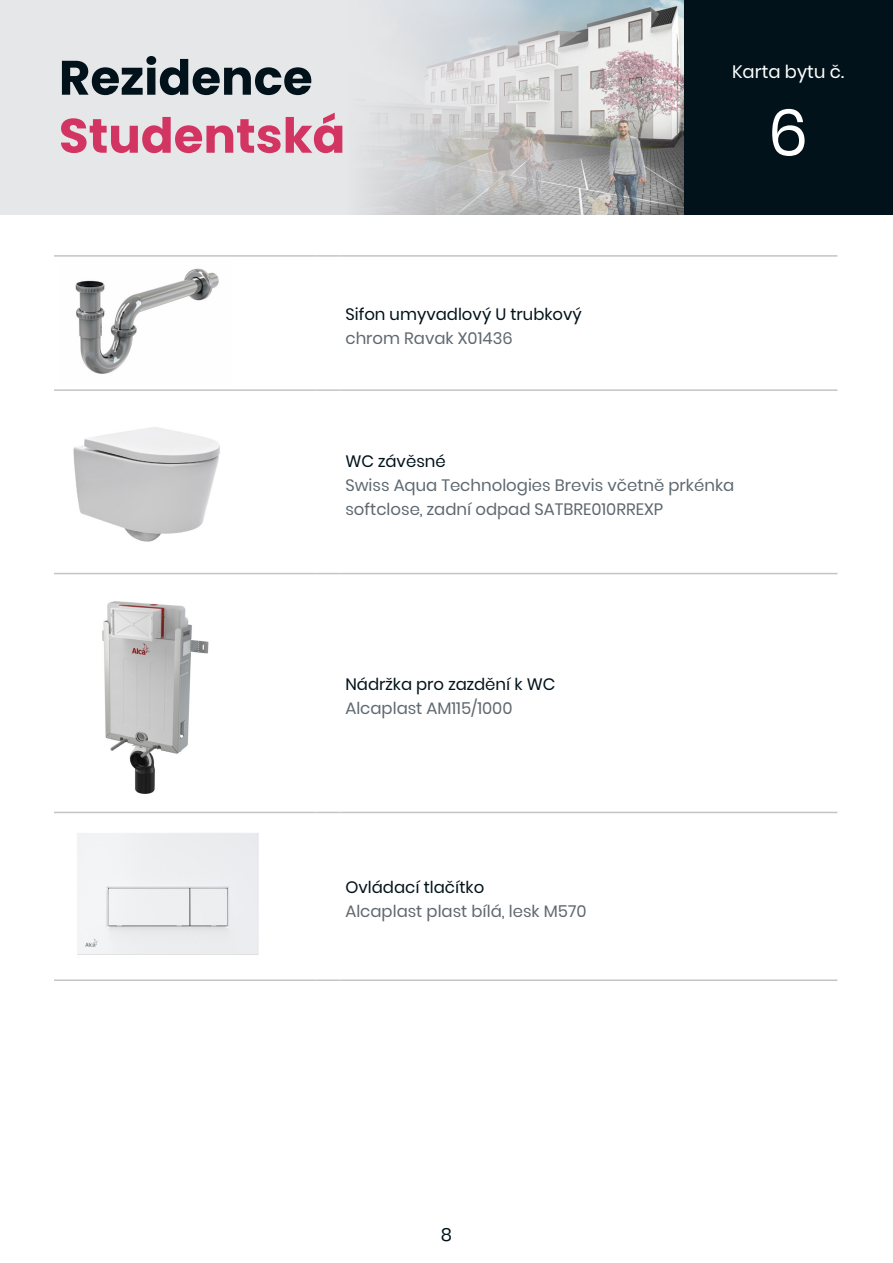
<style>
.page{position:relative;width:893px;height:1263px;background:#fff}
.page>*{position:absolute;margin:0;border:0;box-sizing:border-box;transform-origin:0 0}
.t1{font:64.5px "Poppins";color:#fff}
.t2{font:18px "Poppins";color:#fff}
.t3{font:18px "Poppins";color:#02121a}
.t4{font:16.5px "Poppins";color:#5f686f}
.t5{font:16.5px "Poppins";color:#02121a}
</style>
<div class="page">
<div style="left:0;top:0;width:893px;height:215px;background:#e6e7e9"></div>
<div style="left:683px;top:0;width:210px;height:215px;background:#02121a"></div>
<img style="left:367px;top:0;width:316px;height:215px">
<svg style="left:62px;top:56px;width:249px;height:39px"></svg>
<svg style="left:61px;top:113px;width:281px;height:40px"></svg>
<hr style="left:54px;top:255px;width:262px;height:2px;background:#c2c4c7">
<hr style="left:316px;top:255px;width:23px;height:2px;background:#c2c4c7">
<hr style="left:339px;top:255px;width:498px;height:2px;background:#c2c4c7">
<hr style="left:54px;top:389px;width:262px;height:2px;background:#c2c4c7">
<hr style="left:316px;top:389px;width:23px;height:2px;background:#c2c4c7">
<hr style="left:339px;top:389px;width:498px;height:2px;background:#c2c4c7">
<hr style="left:54px;top:573px;width:262px;height:1px;background:#c2c4c7">
<svg style="left:316px;top:573px;width:23px;height:1px"></svg>
<hr style="left:339px;top:573px;width:498px;height:1px;background:#c2c4c7">
<hr style="left:54px;top:812px;width:262px;height:1px;background:#c2c4c7">
<svg style="left:316px;top:812px;width:23px;height:1px"></svg>
<hr style="left:339px;top:812px;width:498px;height:1px;background:#c2c4c7">
<hr style="left:54px;top:979px;width:262px;height:2px;background:#c2c4c7">
<hr style="left:316px;top:979px;width:23px;height:2px;background:#c2c4c7">
<hr style="left:339px;top:979px;width:498px;height:2px;background:#c2c4c7">
<img style="left:75px;top:268px;width:144px;height:106px">
<img style="left:73px;top:427px;width:147px;height:115px">
<img style="left:102px;top:601px;width:107px;height:193px">
<div style="left:77px;top:833px;width:182px;height:122px;background:#edeef1"></div>
<p class="t5" style="left:345px;top:304px;width:238px">Sifon umyvadlový U trubkový</p>
<p class="t4" style="left:345px;top:328px;width:169px">chrom Ravak X01436</p>
<p class="t2" style="left:732px;top:61px;width:114px">Karta bytu č.</p>
<h1 class="t1" style="left:768px;top:96px;width:42px">6</h1>
<p class="t5" style="left:345px;top:451px;width:102px">WC závěsné</p>
<p class="t4" style="left:345px;top:475px;width:390px">Swiss Aqua Technologies Brevis včetně prkénka</p>
<p class="t4" style="left:345px;top:499px;width:319px">softclose, zadní odpad SATBRE010RREXP</p>
<p class="t5" style="left:345px;top:674px;width:211px">Nádržka pro zazdění k WC</p>
<p class="t4" style="left:345px;top:698px;width:169px">Alcaplast AM115/1000</p>
<p class="t5" style="left:345px;top:878px;width:140px">Ovládací tlačítko</p>
<p class="t4" style="left:345px;top:902px;width:243px">Alcaplast plast bílá, lesk M570</p>
<p class="t3" style="left:441px;top:1224px;width:13px">8</p>
</div>
